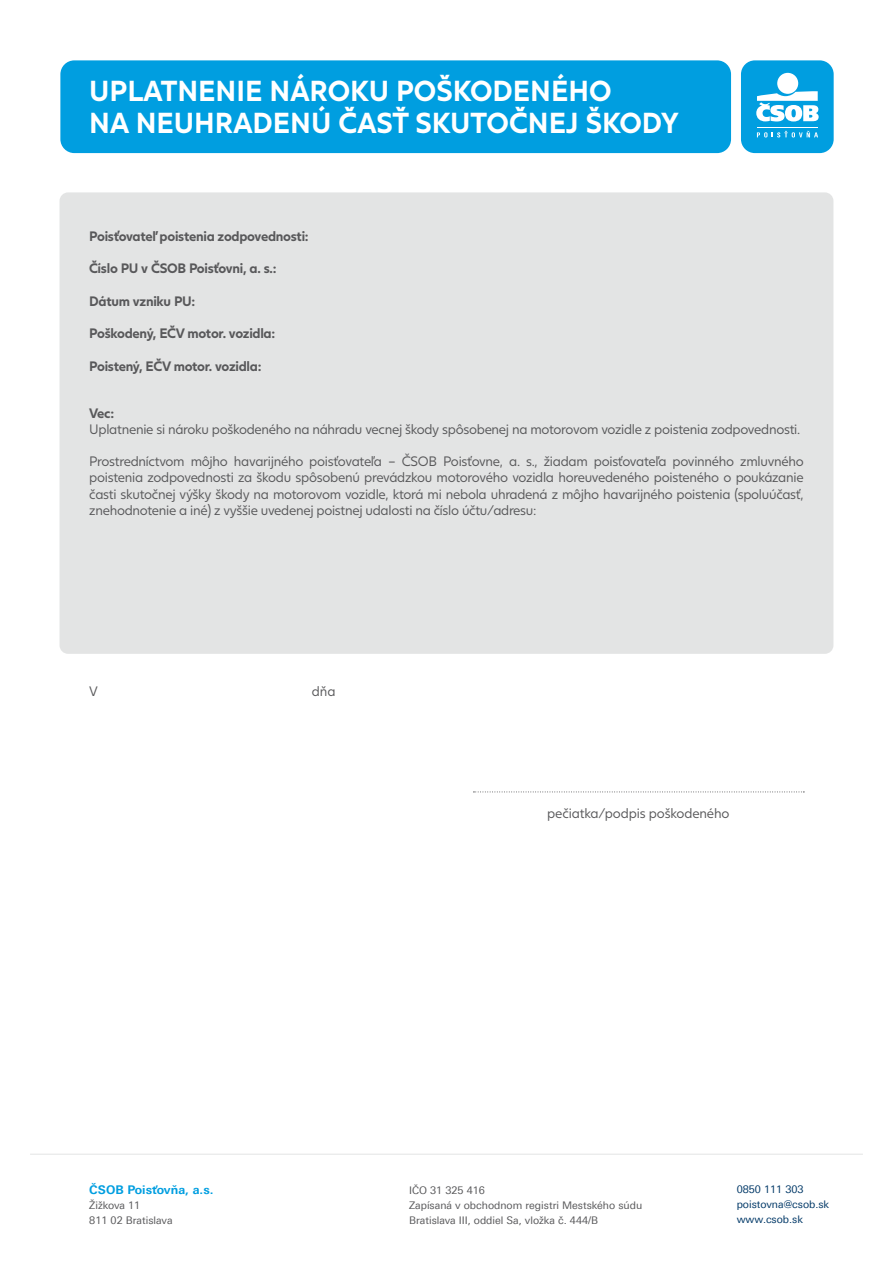
<style>
.page{position:relative;width:893px;height:1263px;background:#fff}
.page>*{position:absolute;margin:0;border:0;box-sizing:border-box;transform-origin:0 0}
.t1{font:700 28.5px/31.5px "Juli Sans";color:#fff}
.t2{font:13.5px/16.2px "Juli Sans";letter-spacing:-.02em;color:#58585a;text-align:justify}
.t3{font:700 13.5px "Juli Sans";letter-spacing:-.02em;color:#58585a}
.t4{font:700 12px "Linotype Univers 630";color:#009ee0}
.t5{font:10.5px/15px "Linotype Univers 430";color:#58585a}
.t6{font:10.5px/15px "Linotype Univers 430";color:#003867}
</style>
<div class="page">
<div style="left:741px;top:60px;width:93px;height:93px;background:#009ee0;border-radius:14px"></div>
<div style="left:777px;top:73px;width:21px;height:21px;background:#fff;border-radius:50%"></div>
<svg style="left:756px;top:91px;width:63px;height:30px"></svg>
<hr style="left:757px;top:127px;width:61px;height:1px;background:#fff">
<svg style="left:757px;top:131px;width:61px;height:6px"></svg>
<div style="left:60px;top:60px;width:671px;height:93px;background:#009ee0;border-radius:14px"></div>
<hr style="left:30px;top:1154px;width:833px;height:1px;background:#e3e4e4">
<svg style="left:473px;top:791px;width:331px;height:1px"></svg>
<div style="left:60px;top:192px;width:773px;height:462px;background:#e3e4e4;border-radius:9px"></div>
<h1 class="t1" style="left:89px;top:72px;width:591px">UPLATNENIE NÁROKU POŠKODENÉHO<br>NA NEUHRADENÚ ČASŤ SKUTOČNEJ ŠKODY</h1>
<p class="t3" style="left:89px;top:225px;width:221px">Poisťovateľ poistenia zodpovednosti:</p>
<p class="t3" style="left:89px;top:257px;width:189px">Číslo PU v ČSOB Poisťovni, a. s.:</p>
<p class="t3" style="left:89px;top:290px;width:108px">Dátum vzniku PU:</p>
<p class="t3" style="left:89px;top:322px;width:188px">Poškodený, EČV motor. vozidla:</p>
<p class="t3" style="left:89px;top:355px;width:174px">Poistený, EČV motor. vozidla:</p>
<p class="t3" style="left:89px;top:401px;width:26px">Vec:</p>
<p class="t2" style="left:89px;top:420px;width:712px">Uplatnenie si nároku poškodeného na náhradu vecnej škody spôsobenej na motorovom vozidle z poistenia zodpovednosti.</p>
<p class="t2" style="left:89px;top:452px;width:716px">Prostredníctvom môjho havarijného poisťovateľa – ČSOB Poisťovne, a. s., žiadam poisťovateľa povinného zmluvného poistenia zodpovednosti za škodu spôsobenú prevádzkou motorového vozidla horeuvedeného poisteného o poukázanie časti skutočnej výšky škody na motorovom vozidle, ktorá mi nebola uhradená z môjho havarijného poistenia (spoluúčasť, znehodnotenie a iné) z vyššie uvedenej poistnej udalosti na číslo účtu/adresu:</p>
<p class="t2" style="left:89px;top:682px;width:10px">V</p>
<p class="t2" style="left:312px;top:682px;width:25px">dňa</p>
<p class="t2" style="left:547px;top:804px;width:184px">pečiatka/podpis poškodeného</p>
<p class="t4" style="left:89px;top:1182px;width:126px">ČSOB Poisťovňa, a.s.</p>
<p class="t5" style="left:89px;top:1197px;width:85px">Žižkova 11<br>811 02 Bratislava</p>
<p class="t5" style="left:409px;top:1182px;width:235px">IČO 31 325 416<br>Zapísaná v obchodnom registri Mestského súdu<br>Bratislava III, oddiel Sa, vložka č. 444/B</p>
<p class="t6" style="left:737px;top:1182px;width:94px">0850 111 303 poistovna@csob.sk www.csob.sk</p>
</div>
